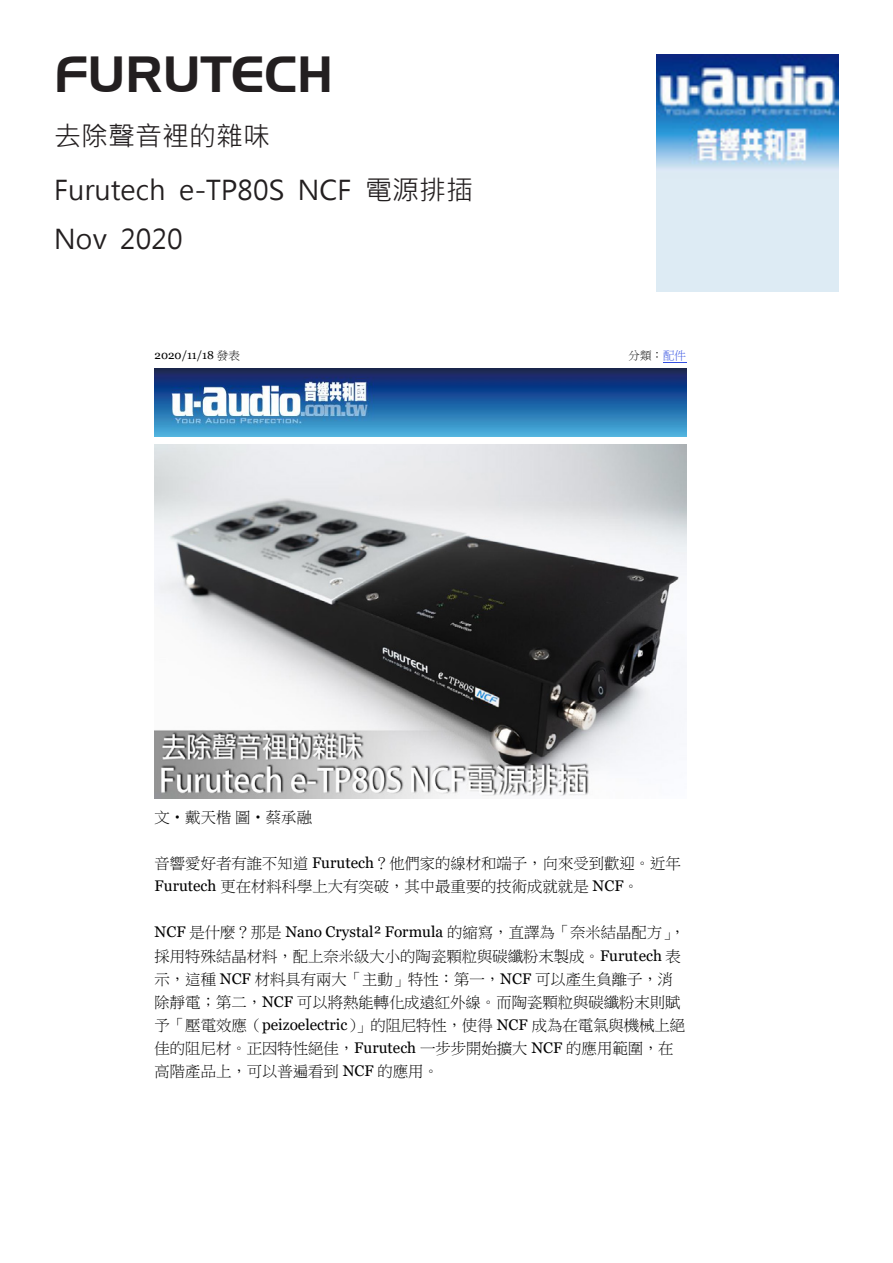
<style>
.page{position:relative;width:893px;height:1263px;background:#fff}
.page>*{position:absolute;margin:0;border:0;box-sizing:border-box;transform-origin:0 0}
.t1{font:49.5px "Handel Gothic BT";color:#231f20}
.t2{font:27px/54px "Microsoft Jheng Hei";color:#231f20}
.t3{font:15.3px/23.1px "P Ming Li U";color:#000}
.t4{font:11.55px "Georgia";letter-spacing:-.005em;color:#000}
.t5{font:11.55px "P Ming Li U";color:#000}
.s1{font-family:"P Ming Li U"}
.s2{color:#324fe1}
.s3{font-family:"Georgia"}
</style>
<div class="page">
<img style="left:656px;top:54px;width:183px;height:237px">
<svg style="left:663px;top:362px;width:23px;height:1px"></svg>
<img style="left:155px;top:368px;width:531px;height:69px">
<img style="left:155px;top:444px;width:531px;height:354px">
<h1 class="t1" style="left:54px;top:44px;width:281px">FURUTECH</h1>
<h2 class="t2" style="left:54px;top:109px;width:421px">去除聲音裡的雜味<br>Furutech e-TP80S NCF 電源排插</h2>
<h2 class="t2" style="left:54px;top:212px;width:130px">Nov 2020</h2>
<p class="t4" style="left:155px;top:348px;width:87px">2020/11/18 <span class="s1">發表</span></p>
<p class="t5" style="left:628px;top:350px;width:59px">分類：<span class="s2">配件</span></p>
<p class="t3" style="left:155px;top:806px;width:159px">文‧戴天楷圖‧蔡承融</p>
<p class="t3" style="left:155px;top:852px;width:528px">音響愛好者有誰不知道 <span class="s3">Furutech</span>？他們家的線材和端子，向來受到歡迎。近年<br><span class="s3">Furutech</span> 更在材料科學上大有突破，其中最重要的技術成就就是 <span class="s3">NCF</span>。</p>
<p class="t3" style="left:155px;top:921px;width:532px"><span class="s3">NCF</span> 是什麼？那是 <span class="s3">Nano Crystal² Formula</span> 的縮寫，直譯為「奈米結晶配方」，採用特殊結晶材料，配上奈米級大小的陶瓷顆粒與碳纖粉末製成。<span class="s3">Furutech</span> 表示，這種 <span class="s3">NCF</span> 材料具有兩大「主動」特性：第一，<span class="s3">NCF</span> 可以產生負離子，消除靜電；第二，<span class="s3">NCF</span> 可以將熱能轉化成遠紅外線。而陶瓷顆粒與碳纖粉末則賦予「壓電效應（<span class="s3">peizoelectric</span>）」的阻尼特性，使得 <span class="s3">NCF</span> 成為在電氣與機械上絕佳的阻尼材。正因特性絕佳，<span class="s3">Furutech</span> 一步步開始擴大 <span class="s3">NCF</span> 的應用範圍，在高階產品上，可以普遍看到 <span class="s3">NCF</span> 的應用。</p>
</div>
